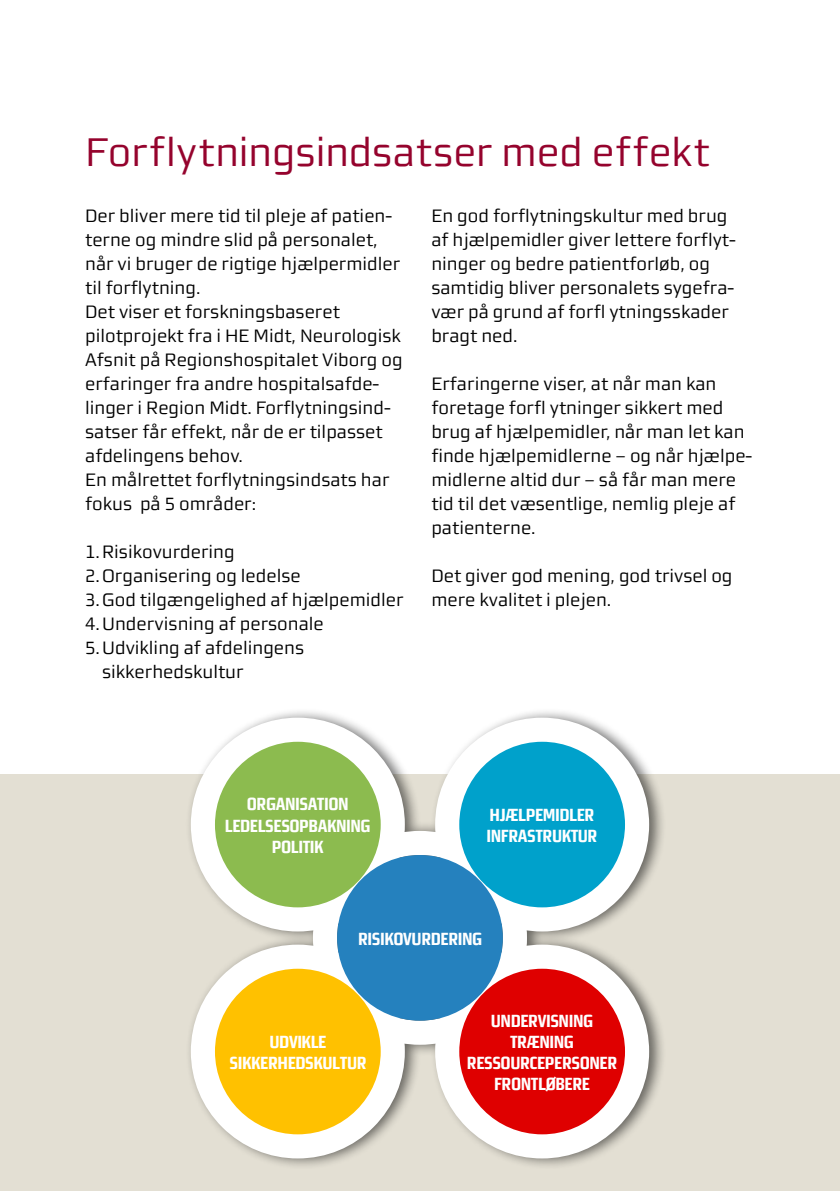
<style>
.page{position:relative;width:840px;height:1191px;background:#fff}
.page>*{position:absolute;margin:0;border:0;box-sizing:border-box;transform-origin:0 0}
.rub{font:40px "midtsans";color:#95032d}
.brødtekst{font:18px/24px "midtsans";color:#000}
.t1{font:17.6px/21.2px "Morgan Sans Cond Bold Lining";letter-spacing:-.025em;color:#fff;text-align:center}
</style>
<div class="page">
<div style="left:0;top:774px;width:839px;height:417px;background:#e3dfd3"></div>
<div style="left:185px;top:706px;width:480px;height:463px;background:#000;opacity:.55"></div>
<div style="left:313px;top:831px;width:213px;height:213px;background:#fff"></div>
<svg style="left:435px;top:944px;width:213px;height:214px;fill:#df0000"></svg>
<svg style="left:191px;top:944px;width:213px;height:214px;fill:#ffc100"></svg>
<svg style="left:191px;top:717px;width:213px;height:214px;fill:#8cbb4f"></svg>
<svg style="left:435px;top:717px;width:213px;height:214px;fill:#00a1cb"></svg>
<div style="left:337px;top:855px;width:165px;height:165px;background:#2581be;border-radius:50%"></div>
<p class="rub" style="left:85px;top:129px;width:625px">Forflytningsindsatser med effekt</p>
<p class="brødtekst" style="left:85px;top:204px;width:316px">Der bliver mere tid til pleje af patien&shy;terne og mindre slid på personalet, når vi bruger de rigtige hjælpermidler til forflytning.</p>
<p class="brødtekst" style="left:85px;top:300px;width:319px">Det viser et forskningsbaseret pilotprojekt fra i HE Midt, Neurologisk Afsnit på Regionshospitalet Viborg og erfaringer fra andre hospitalsafde&shy;linger i Region Midt. Forflytningsind&shy;satser får effekt, når de er tilpasset afdelingens behov.</p>
<p class="brødtekst" style="left:85px;top:468px;width:306px">En målrettet forflytningsindsats har fokus på 5 områder:</p>
<p class="brødtekst" style="left:85px;top:540px;width:151px">1.Risikovurdering</p>
<p class="brødtekst" style="left:85px;top:564px;width:217px">2.Organisering og ledelse</p>
<p class="brødtekst" style="left:85px;top:588px;width:320px">3.God tilgængelighed af hjælpemidler</p>
<p class="brødtekst" style="left:85px;top:612px;width:240px">4.Undervisning af personale</p>
<p class="brødtekst" style="left:102px;top:636px;width:203px;text-indent:-17px">5.Udvikling af afdelingens sikkerhedskultur</p>
<p class="brødtekst" style="left:431px;top:204px;width:306px">En god forflytningskultur med brug af hjælpemidler giver lettere forflyt&shy;ninger og bedre patientforløb, og samtidig bliver personalets sygefra&shy;vær på grund af forfl ytningsskader bragt ned.</p>
<p class="brødtekst" style="left:431px;top:372px;width:322px">Erfaringerne viser, at når man kan foretage forfl ytninger sikkert med brug af hjælpemidler, når man let kan finde hjælpemidlerne – og når hjælpe&shy;midlerne altid dur – så får man mere tid til det væsentlige, nemlig pleje af patienterne.</p>
<p class="brødtekst" style="left:431px;top:564px;width:302px">Det giver god mening, god trivsel og mere kvalitet i plejen.</p>
<p class="t1" style="left:225px;top:793px;width:147px">ORGANISATION<br>LEDELSESOPBAKNING<br>POLITIK</p>
<p class="t1" style="left:486px;top:804px;width:112px;text-align:left">HJÆLPEMIDLER<br>INFRASTRUKTUR</p>
<p class="t1" style="left:358px;top:928px;width:126px">RISIKOVURDERING</p>
<p class="t1" style="left:229px;top:1031px;width:138px">UDVIKLE<br>SIKKERHEDSKULTUR</p>
<p class="t1" style="left:466px;top:1009px;width:152px">UNDERVISNING<br>TRÆNING<br>RESSOURCEPERSONER<br>FRONTLØBERE</p>
</div>
